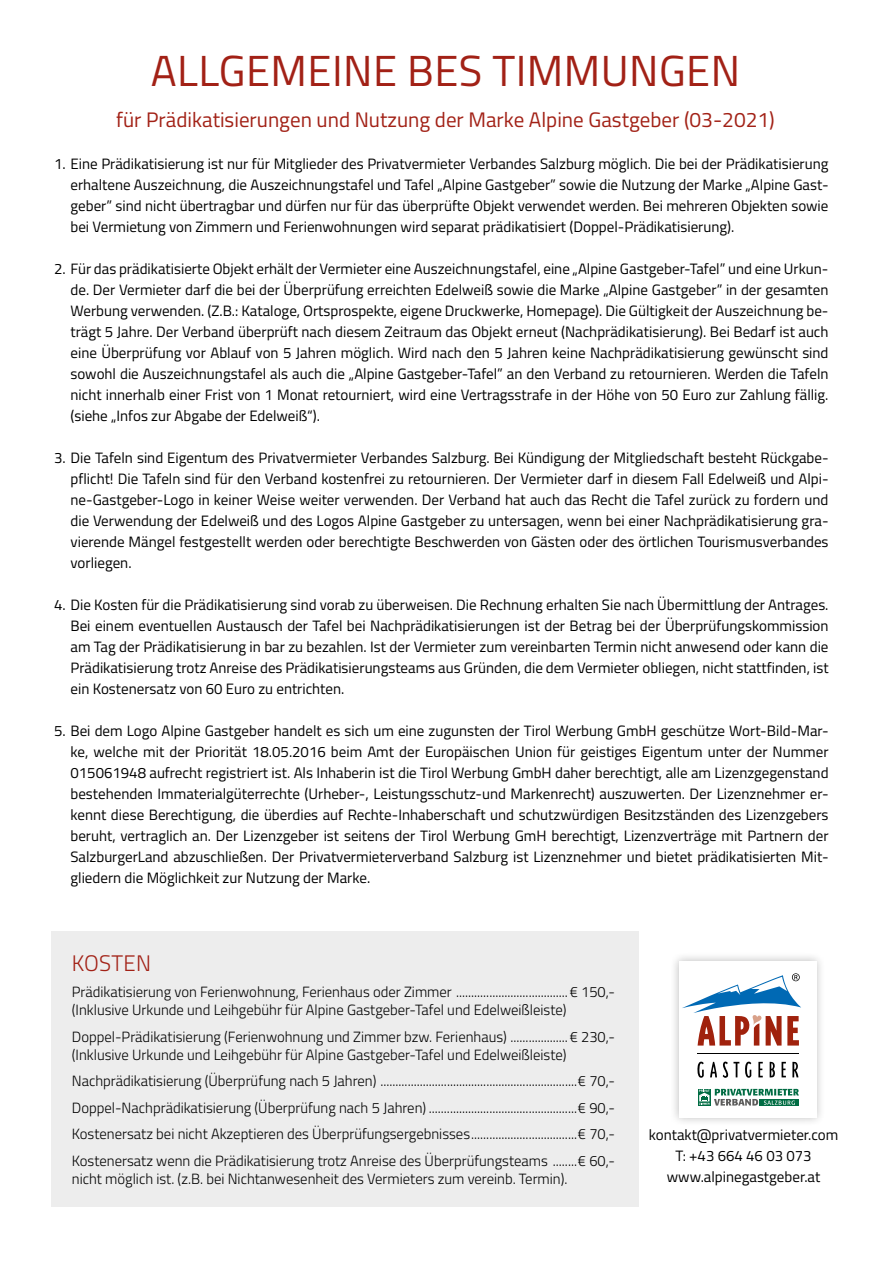
<style>
.page{position:relative;width:893px;height:1263px;background:#fff}
.page>*{position:absolute;margin:0;border:0;box-sizing:border-box;transform-origin:0 0}
.t1{font:43.5px "Titillium Web";letter-spacing:.01em;color:#a22116}
.t2{font:300 22.5px "Titillium Web";letter-spacing:.01em;color:#a22116}
.t3{font:21px "Titillium Web";color:#a22116}
.t4{font:15px/21px "Titillium Web";color:#000;text-align:justify}
.t5{font:300 14.85px/26.5px "Titillium Web";color:#000}
</style>
<div class="page">
<div style="left:52px;top:932px;width:587px;height:275px;background:#ededed"></div>
<div style="left:670px;top:952px;width:156px;height:174px;background:#000;opacity:.25"></div>
<div style="left:679px;top:961px;width:138px;height:156px;background:#fff"></div>
<hr style="left:698px;top:1053px;width:101px;height:1px;background:#000">
<svg style="left:697px;top:1061px;width:7px;height:17px"></svg>
<svg style="left:710px;top:1062px;width:7px;height:15px"></svg>
<svg style="left:723px;top:1061px;width:16px;height:17px"></svg>
<svg style="left:758px;top:1062px;width:5px;height:15px"></svg>
<svg style="left:792px;top:1062px;width:6px;height:15px"></svg>
<svg style="left:745px;top:1061px;width:6px;height:17px"></svg>
<svg style="left:782px;top:1062px;width:4px;height:15px"></svg>
<svg style="left:770px;top:1062px;width:5px;height:16px"></svg>
<svg style="left:682px;top:973px;width:119px;height:72px"></svg>
<div style="left:760px;top:1099px;width:39px;height:7px;background:#006c43"></div>
<div style="left:698px;top:1089px;width:13px;height:17px;background:#006c43"></div>
<svg style="left:699px;top:1089px;width:100px;height:16px"></svg>
<h1 class="t1" style="left:151px;top:38px;width:591px">ALLGEMEINE BES TIMMUNGEN</h1>
<h3 class="t3" style="left:116px;top:104px;width:660px">für Prädikatisierungen und Nutzung der Marke Alpine Gastgeber (03-2021)</h3>
<p class="t4" style="left:70px;top:152px;width:759px;text-indent:-16px">1. Eine Prädikatisierung ist nur für Mitglieder des Privatvermieter Verbandes Salzburg möglich. Die bei der Prädikatisierung erhaltene Auszeichnung, die Auszeichnungstafel und Tafel „Alpine Gastgeber” sowie die Nutzung der Marke „Alpine Gast&shy;geber” sind nicht übertragbar und dürfen nur für das überprüfte Objekt verwendet werden. Bei mehreren Objekten sowie bei Vermietung von Zimmern und Ferienwohnungen wird separat prädikatisiert (Doppel-Prädikatisierung).</p>
<p class="t4" style="left:70px;top:257px;width:760px;text-indent:-16px">2. Für das prädikatisierte Objekt erhält der Vermieter eine Auszeichnungstafel, eine „Alpine Gastgeber-Tafel” und eine Urkun&shy;de. Der Vermieter darf die bei der Überprüfung erreichten Edelweiß sowie die Marke „Alpine Gastgeber” in der gesamten Werbung verwenden. (Z.B.: Kataloge, Ortsprospekte, eigene Druckwerke, Homepage). Die Gültigkeit der Auszeichnung be&shy;trägt 5 Jahre. Der Verband überprüft nach diesem Zeitraum das Objekt erneut (Nachprädikatisierung). Bei Bedarf ist auch eine Überprüfung vor Ablauf von 5 Jahren möglich. Wird nach den 5 Jahren keine Nachprädikatisierung gewünscht sind sowohl die Auszeichnungstafel als auch die „Alpine Gastgeber-Tafel” an den Verband zu retournieren. Werden die Tafeln nicht innerhalb einer Frist von 1 Monat retourniert, wird eine Vertragsstrafe in der Höhe von 50 Euro zur Zahlung fällig. (siehe „Infos zur Abgabe der Edelweiß“).</p>
<p class="t4" style="left:70px;top:446px;width:760px;text-indent:-16px">3. Die Tafeln sind Eigentum des Privatvermieter Verbandes Salzburg. Bei Kündigung der Mitgliedschaft besteht Rückgabe&shy;pflicht! Die Tafeln sind für den Verband kostenfrei zu retournieren. Der Vermieter darf in diesem Fall Edelweiß und Alpi&shy;ne-Gastgeber-Logo in keiner Weise weiter verwenden. Der Verband hat auch das Recht die Tafel zurück zu fordern und die Verwendung der Edelweiß und des Logos Alpine Gastgeber zu untersagen, wenn bei einer Nachprädikatisierung gra&shy;vierende Mängel festgestellt werden oder berechtigte Beschwerden von Gästen oder des örtlichen Tourismusverbandes vorliegen.</p>
<p class="t4" style="left:70px;top:593px;width:760px;text-indent:-16px">4. Die Kosten für die Prädikatisierung sind vorab zu überweisen. Die Rechnung erhalten Sie nach Übermittlung der Antrages.<br>Bei einem eventuellen Austausch der Tafel bei Nachprädikatisierungen ist der Betrag bei der Überprüfungskommission am Tag der Prädikatisierung in bar zu bezahlen. Ist der Vermieter zum vereinbarten Termin nicht anwesend oder kann die Prädikatisierung trotz Anreise des Prädikatisierungsteams aus Gründen, die dem Vermieter obliegen, nicht stattfinden, ist ein Kostenersatz von 60 Euro zu entrichten.</p>
<p class="t4" style="left:70px;top:719px;width:760px;text-indent:-16px">5. Bei dem Logo Alpine Gastgeber handelt es sich um eine zugunsten der Tirol Werbung GmbH geschütze Wort-Bild-Mar&shy;ke, welche mit der Priorität 18.05.2016 beim Amt der Europäischen Union für geistiges Eigentum unter der Nummer 015061948 aufrecht registriert ist. Als Inhaberin ist die Tirol Werbung GmbH daher berechtigt, alle am Lizenzgegenstand bestehenden Immaterialgüterrechte (Urheber-, Leistungsschutz-und Markenrecht) auszuwerten. Der Lizenznehmer er&shy;kennt diese Berechtigung, die überdies auf Rechte-Inhaberschaft und schutzwürdigen Besitzständen des Lizenzgebers beruht, vertraglich an. Der Lizenzgeber ist seitens der Tirol Werbung GmH berechtigt, Lizenzverträge mit Partnern der SalzburgerLand abzuschließen. Der Privatvermieterverband Salzburg ist Lizenznehmer und bietet prädikatisierten Mit&shy;gliedern die Möglichkeit zur Nutzung der Marke.</p>
<h2 class="t2" style="left:72px;top:947px;width:80px">KOSTEN</h2>
<p class="t5" style="left:72px;top:982px;width:545px;line-height:18px">Prädikatisierung von Ferienwohnung, Ferienhaus oder Zimmer .....................................€ 150,- (Inklusive Urkunde und Leihgebühr für Alpine Gastgeber-Tafel und Edelweißleiste)</p>
<p class="t5" style="left:72px;top:1027px;width:545px;line-height:18px">Doppel-Prädikatisierung (Ferienwohnung und Zimmer bzw. Ferienhaus) ...................€ 230,- (Inklusive Urkunde und Leihgebühr für Alpine Gastgeber-Tafel und Edelweißleiste)</p>
<p class="t5" style="left:72px;top:1067px;width:545px;text-align:justify">Nachprädikatisierung (Überprüfung nach 5 Jahren) .................................................................€ 70,- Doppel-Nachprädikatisierung (Überprüfung nach 5 Jahren) .................................................€ 90,- Kostenersatz bei nicht Akzeptieren des Überprüfungsergebnisses...................................€ 70,- Kostenersatz wenn die Prädikatisierung trotz Anreise des Überprüfungsteams ........€ 60,-</p>
<p class="t5" style="left:72px;top:1165px;width:497px">nicht möglich ist. (z.B. bei Nichtanwesenheit des Vermieters zum vereinb. Termin).</p>
<p class="t4" style="left:649px;top:1123px;width:191px;text-align:center">kontakt@privatvermieter.com<br>T: +43 664 46 03 073 www.alpinegastgeber.at</p>
</div>
